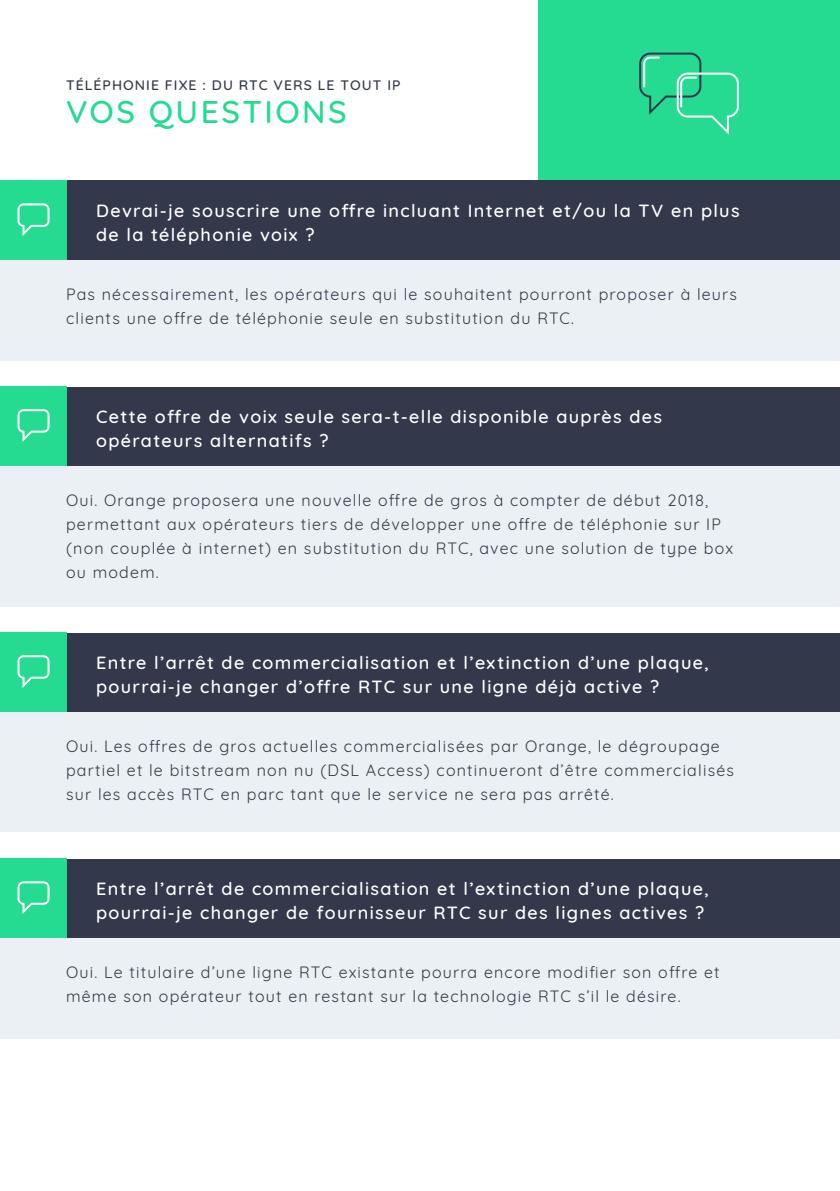
<style>
.page{position:relative;width:840px;height:1191px;background:#fff}
.page>*{position:absolute;margin:0;border:0;box-sizing:border-box;transform-origin:0 0}
.t1{font:500 32px "Quicksand";letter-spacing:.075em;color:#25db91}
.t2{font:500 18px/24px "Quicksand";letter-spacing:.075em;color:#fff}
.t3{font:16px/24px "Quicksand";letter-spacing:.075em;color:#33384b}
.t4{font:500 14px "Quicksand";letter-spacing:.075em;color:#33384b}
</style>
<div class="page">
<div style="left:538px;top:0;width:301px;height:181px;background:#25db91"></div>
<svg style="left:639px;top:52px;width:100px;height:83px"></svg>
<div style="left:66px;top:181px;width:773px;height:79px;background:#33384b"></div>
<div style="left:0;top:181px;width:66px;height:80px;background:#25db91"></div>
<svg style="left:17px;top:203px;width:33px;height:33px"></svg>
<div style="left:66px;top:387px;width:773px;height:79px;background:#33384b"></div>
<div style="left:0;top:386px;width:66px;height:80px;background:#25db91"></div>
<svg style="left:17px;top:409px;width:33px;height:33px"></svg>
<div style="left:66px;top:633px;width:773px;height:79px;background:#33384b"></div>
<div style="left:66px;top:859px;width:773px;height:79px;background:#33384b"></div>
<div style="left:0;top:858px;width:66px;height:80px;background:#25db91"></div>
<svg style="left:17px;top:881px;width:33px;height:33px"></svg>
<div style="left:0;top:632px;width:66px;height:80px;background:#25db91"></div>
<svg style="left:17px;top:655px;width:33px;height:33px"></svg>
<div style="left:0;top:260px;width:839px;height:100px;background:#ebf0f4"></div>
<div style="left:0;top:466px;width:839px;height:140px;background:#ebf0f4"></div>
<div style="left:0;top:712px;width:839px;height:120px;background:#ebf0f4"></div>
<div style="left:0;top:937px;width:839px;height:101px;background:#ebf0f4"></div>
<p class="t4" style="left:66px;top:74px;width:336px">TÉLÉPHONIE FIXE : DU RTC VERS LE TOUT IP</p>
<h1 class="t1" style="left:66px;top:86px;width:282px">VOS QUESTIONS</h1>
<p class="t2" style="left:96px;top:197px;width:644px">Devrai-je souscrire une offre incluant Internet et/ou la TV en plus de la téléphonie voix ?</p>
<p class="t3" style="left:66px;top:280px;width:672px">Pas nécessairement, les opérateurs qui le souhaitent pourront proposer à leurs clients une offre de téléphonie seule en substitution du RTC.</p>
<p class="t2" style="left:96px;top:403px;width:567px">Cette offre de voix seule sera-t-elle disponible auprès des opérateurs alternatifs ?</p>
<p class="t3" style="left:66px;top:486px;width:668px">Oui. Orange proposera une nouvelle offre de gros à compter de début 2018, permettant aux opérateurs tiers de développer une offre de téléphonie sur IP (non couplée à internet) en substitution du RTC, avec une solution de type box ou modem.</p>
<p class="t2" style="left:96px;top:649px;width:614px">Entre l’arrêt de commercialisation et l’extinction d’une plaque, pourrai-je changer d’offre RTC sur une ligne déjà active ?</p>
<p class="t3" style="left:66px;top:732px;width:669px">Oui. Les offres de gros actuelles commercialisées par Orange, le dégroupage partiel et le bitstream non nu (DSL Access) continueront d’être commercialisés sur les accès RTC en parc tant que le service ne sera pas arrêté.</p>
<p class="t2" style="left:96px;top:875px;width:614px">Entre l’arrêt de commercialisation et l’extinction d’une plaque, pourrai-je changer de fournisseur RTC sur des lignes actives ?</p>
<p class="t3" style="left:66px;top:958px;width:654px">Oui. Le titulaire d’une ligne RTC existante pourra encore modifier son offre et même son opérateur tout en restant sur la technologie RTC s’il le désire.</p>
</div>
